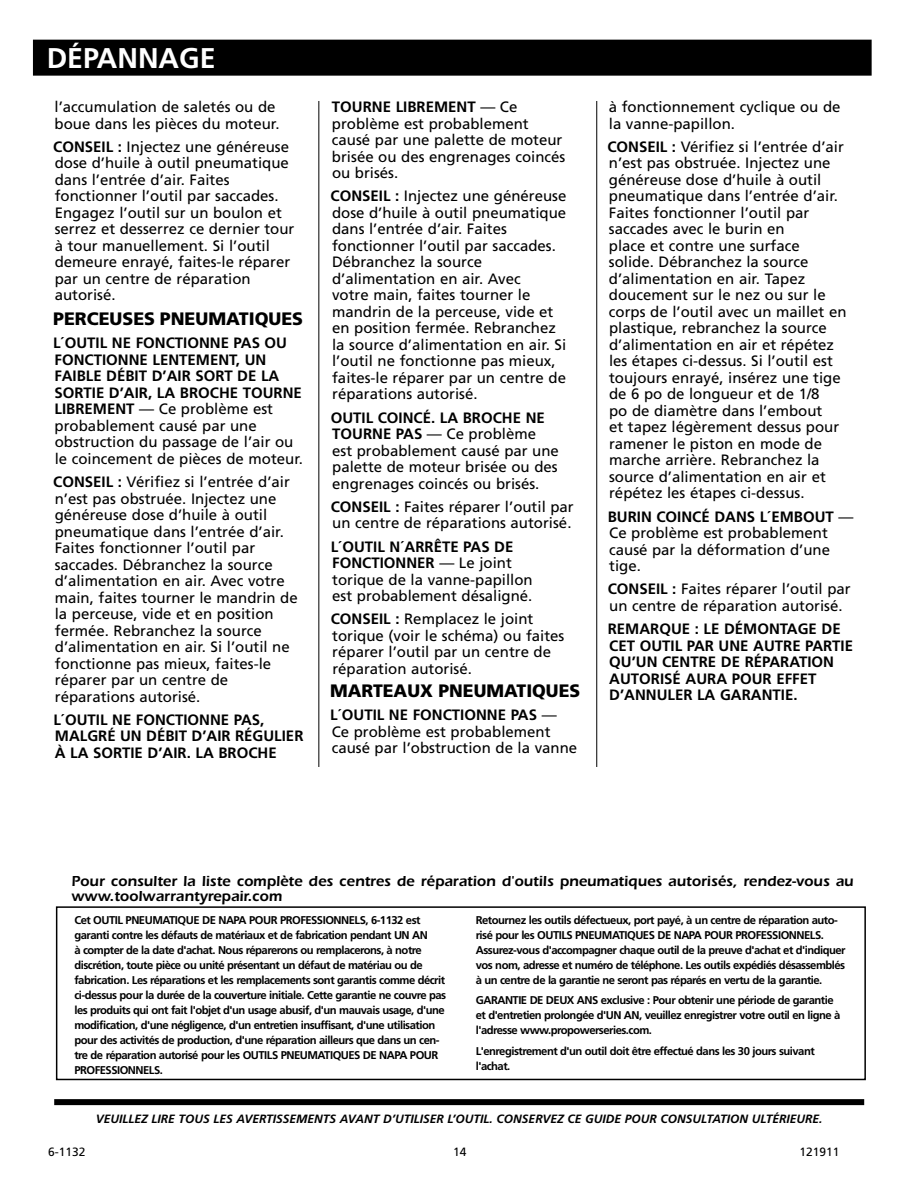
<style>
.page{position:relative;width:918px;height:1188px;background:#fff}
.page>*{position:absolute;margin:0;border:0;box-sizing:border-box;transform-origin:0 0}
.t1{font:700 28.5px "Frutiger LT Std";color:#fff}
.t2{font:900 18px "Frutiger LT Std";color:#000}
.t3{font:15px/16.5px "Frutiger LT Std";color:#000}
.t4{font:700 15px/16.5px "Frutiger LT Std";color:#000}
.t5{font:600 15px/15px "Itc Eras";color:#000}
.t6{font:italic 700 12px "Frutiger LT Std";color:#000}
.t7{font:12px "Frutiger LT Std";color:#000}
.t8{font:700 11.25px/15px "Frutiger LT Std";letter-spacing:-.045em;color:#000}
.s1{font-weight:700}
.s2{font-weight:400}
</style>
<div class="page">
<div style="left:34px;top:40px;width:837px;height:35px;background:#000"></div>
<div style="left:33px;top:40px;width:839px;height:36px;border:2px solid #000"></div>
<hr style="left:318px;top:101px;width:1px;height:666px;background:#000">
<hr style="left:596px;top:101px;width:1px;height:666px;background:#000">
<div style="left:54px;top:1099px;width:810px;height:6px;background:#000"></div>
<div style="left:56px;top:906px;width:810px;height:174px;border:2px solid #000"></div>
<h1 class="t1" style="left:47px;top:41px;width:170px">DÉPANNAGE</h1>
<p class="t3" style="left:55px;top:99px;width:226px">l’accumulation de saletés ou de boue dans les pièces du moteur.</p>
<p class="t3" style="left:53px;top:139px;width:243px"><span class="s1">CONSEIL :</span> Injectez une généreuse dose d’huile à outil pneumatique dans l’entrée d’air. Faites fonctionner l’outil par saccades.<br>Engagez l’outil sur un boulon et serrez et desserrez ce dernier tour à tour manuellement. Si l’outil demeure enrayé, faites-le réparer par un centre de réparation autorisé.</p>
<p class="t2" style="left:53px;top:308px;width:252px">PERCEUSES PNEUMATIQUES</p>
<p class="t4" style="left:53px;top:335px;width:251px">L´OUTIL NE FONCTIONNE PAS OU<br>FONCTIONNE LENTEMENT, UN<br>FAIBLE DÉBIT D’AIR SORT DE LA<br>SORTIE D’AIR, LA BROCHE TOURNE<br>LIBREMENT <span class="s2">— Ce problème est probablement causé par une obstruction du passage de l’air ou le coincement de pièces de moteur.</span></p>
<p class="t3" style="left:53px;top:474px;width:246px"><span class="s1">CONSEIL :</span> Vérifiez si l’entrée d’air n’est pas obstruée. Injectez une généreuse dose d’huile à outil pneumatique dans l’entrée d’air.<br>Faites fonctionner l’outil par saccades. Débranchez la source d’alimentation en air. Avec votre main, faites tourner le mandrin de la perceuse, vide et en position fermée. Rebranchez la source d’alimentation en air. Si l’outil ne fonctionne pas mieux, faites-le réparer par un centre de réparations autorisé.</p>
<p class="t4" style="left:53px;top:712px;width:252px">L´OUTIL NE FONCTIONNE PAS,<br>MALGRÉ UN DÉBIT D’AIR RÉGULIER<br>À LA SORTIE D’AIR. LA BROCHE</p>
<p class="t3" style="left:332px;top:99px;width:235px"><span class="s1">TOURNE LIBREMENT</span> — Ce problème est probablement causé par une palette de moteur brisée ou des engrenages coincés ou brisés.</p>
<p class="t3" style="left:331px;top:188px;width:237px"><span class="s1">CONSEIL :</span> Injectez une généreuse dose d’huile à outil pneumatique dans l’entrée d’air. Faites fonctionner l’outil par saccades.<br>Débranchez la source d’alimentation en air. Avec<br>votre main, faites tourner le mandrin de la perceuse, vide et en position fermée. Rebranchez la source d’alimentation en air. Si l’outil ne fonctionne pas mieux, faites-le réparer par un centre de réparations autorisé.</p>
<p class="t3" style="left:331px;top:409px;width:230px"><span class="s1">OUTIL COINCÉ. LA BROCHE NE<br>TOURNE PAS</span> — Ce problème<br>est probablement causé par une palette de moteur brisée ou des engrenages coincés ou brisés.</p>
<p class="t3" style="left:331px;top:499px;width:245px"><span class="s1">CONSEIL :</span> Faites réparer l’outil par un centre de réparations autorisé.</p>
<p class="t3" style="left:331px;top:538px;width:203px"><span class="s1">L´OUTIL N´ARRÊTE PAS DE<br>FONCTIONNER</span> — Le joint torique de la vanne-papillon est probablement désaligné.</p>
<p class="t3" style="left:331px;top:611px;width:235px"><span class="s1">CONSEIL :</span> Remplacez le joint torique (voir le schéma) ou faites réparer l’outil par un centre de réparation autorisé.</p>
<p class="t2" style="left:330px;top:680px;width:252px">MARTEAUX PNEUMATIQUES</p>
<p class="t3" style="left:330px;top:707px;width:249px"><span class="s1">L´OUTIL NE FONCTIONNE PAS</span> —<br>Ce problème est probablement causé par l’obstruction de la vanne</p>
<p class="t3" style="left:609px;top:99px;width:233px">à fonctionnement cyclique ou de la vanne-papillon.</p>
<p class="t3" style="left:607px;top:139px;width:241px"><span class="s1">CONSEIL :</span> Vérifiez si l’entrée d’air n’est pas obstruée. Injectez une généreuse dose d’huile à outil pneumatique dans l’entrée d’air.<br>Faites fonctionner l’outil par saccades avec le burin en<br>place et contre une surface solide. Débranchez la source d’alimentation en air. Tapez doucement sur le nez ou sur le corps de l’outil avec un maillet en plastique, rebranchez la source d’alimentation en air et répétez les étapes ci-dessus. Si l’outil est toujours enrayé, insérez une tige de 6 po de longueur et de 1/8<br>po de diamètre dans l’embout<br>et tapez légèrement dessus pour ramener le piston en mode de marche arrière. Rebranchez la source d’alimentation en air et répétez les étapes ci-dessus.</p>
<p class="t3" style="left:608px;top:508px;width:247px"><span class="s1">BURIN COINCÉ DANS L´EMBOUT</span> —<br>Ce problème est probablement causé par la déformation d’une tige.</p>
<p class="t3" style="left:608px;top:581px;width:245px"><span class="s1">CONSEIL :</span> Faites réparer l’outil par un centre de réparation autorisé.</p>
<p class="t4" style="left:608px;top:621px;width:247px">REMARQUE : LE DÉMONTAGE DE<br>CET OUTIL PAR UNE AUTRE PARTIE<br>QU’UN CENTRE DE RÉPARATION<br>AUTORISÉ AURA POUR EFFET<br>D’ANNULER LA GARANTIE.</p>
<p class="t5" style="left:72px;top:873px;width:784px">Pour consulter la liste complète des centres de réparation d'outils pneumatiques autorisés, rendez-vous au www.toolwarrantyrepair.com</p>
<p class="t8" style="left:74px;top:913px;width:373px">Cet OUTIL PNEUMATIQUE DE NAPA POUR PROFESSIONNELS, 6-1132 est garanti contre les défauts de matériaux et de fabrication pendant UN AN<br>à compter de la date d'achat. Nous réparerons ou remplacerons, à notre discrétion, toute pièce ou unité présentant un défaut de matériau ou de fabrication. Les réparations et les remplacements sont garantis comme décrit ci-dessus pour la durée de la couverture initiale. Cette garantie ne couvre pas les produits qui ont fait l'objet d'un usage abusif, d'un mauvais usage, d'une modification, d'une négligence, d'un entretien insuffisant, d'une utilisation pour des activités de production, d'une réparation ailleurs que dans un cen&shy;tre de réparation autorisé pour les OUTILS PNEUMATIQUES DE NAPA POUR PROFESSIONNELS.</p>
<p class="t8" style="left:476px;top:913px;width:371px">Retournez les outils défectueux, port payé, à un centre de réparation auto&shy;risé pour les OUTILS PNEUMATIQUES DE NAPA POUR PROFESSIONNELS.<br>Assurez-vous d'accompagner chaque outil de la preuve d'achat et d'indiquer vos nom, adresse et numéro de téléphone. Les outils expédiés désassemblés à un centre de la garantie ne seront pas réparés en vertu de la garantie.</p>
<p class="t8" style="left:476px;top:993px;width:366px">GARANTIE DE DEUX ANS exclusive : Pour obtenir une période de garantie et d'entretien prolongée d'UN AN, veuillez enregistrer votre outil en ligne à l'adresse www.propowerseries.com.</p>
<p class="t8" style="left:476px;top:1043px;width:340px">L'enregistrement d'un outil doit être effectué dans les 30 jours suivant l'achat.</p>
<p class="t6" style="left:96px;top:1112px;width:8px">VEUILLEZ</p>
<p class="t6" style="left:151px;top:1112px;width:7px">LIRE</p>
<p class="t6" style="left:178px;top:1112px;width:16px">TOUS</p>
<p class="t6" style="left:213px;top:1112px;width:8px">LES</p>
<p class="t6" style="left:237px;top:1112px;width:9px">AVER</p>
<p class="t6" style="left:266px;top:1112px;width:14px">TISSE</p>
<p class="t6" style="left:296px;top:1112px;width:54px">MENTS AVAN</p>
<p class="t6" style="left:373px;top:1112px;width:45px">T D’UTILISER</p>
<p class="t6" style="left:447px;top:1112px;width:58px">L’OUTIL. CONSERVEZ</p>
<p class="t6" style="left:567px;top:1112px;width:26px">CE GUIDE</p>
<p class="t6" style="left:625px;top:1112px;width:9px">POUR</p>
<p class="t6" style="left:660px;top:1112px;width:9px">CONSUL</p>
<p class="t6" style="left:706px;top:1112px;width:29px">TATION</p>
<p class="t6" style="left:752px;top:1112px;width:29px">UL TÉRIEURE</p>
<p class="t6" style="left:819px;top:1112px;width:5px">.</p>
<p class="t7" style="left:48px;top:1145px;width:39px">6-1132</p>
<p class="t7" style="left:453px;top:1145px;width:15px">14</p>
<p class="t7" style="left:800px;top:1145px;width:42px">121911</p>
</div>
